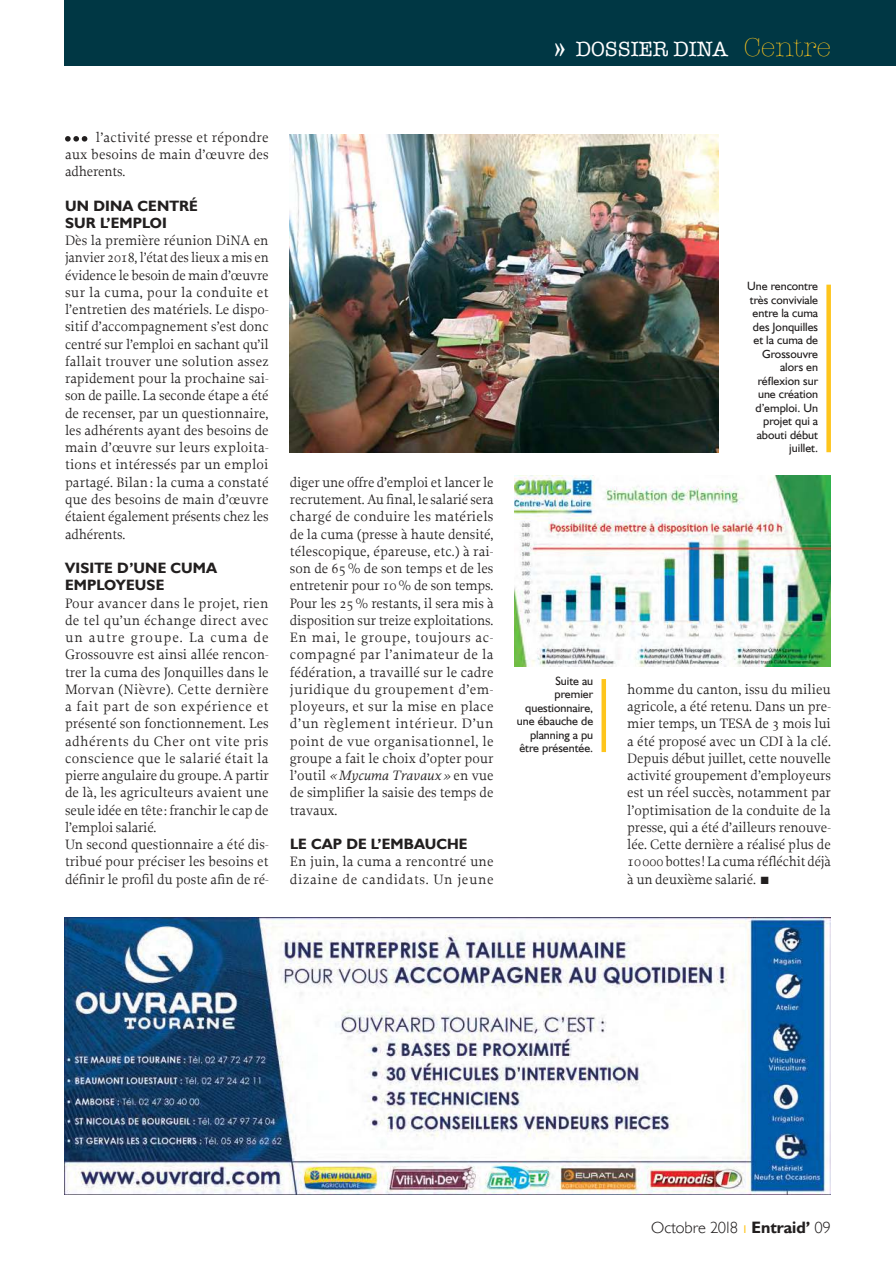
<style>
.page{position:relative;width:896px;height:1266px;background:#fff}
.page>*{position:absolute;margin:0;border:0;box-sizing:border-box;transform-origin:0 0}
.t1{font:21px "American Typewriter";color:#fff}
.t2{font:300 16.5px "Humanist 521 BT";letter-spacing:-.005em;color:#221f1f}
.t3{font:700 15px/17.2px "Humanist 521 BT";letter-spacing:.01em;color:#221f1f}
.t4{font:14.25px/17.2px "Proforma";letter-spacing:.005em;color:#221f1f;text-align:justify}
.t5{font:14.25px/17.2px "Proforma";letter-spacing:.03em;color:#221f1f}
.t6{font:12px/13.5px "Humanist 521 BT";color:#221f1f;text-align:right}
.s1{font-size:36px}
.s2{font-weight:300;font-size:27px;color:#fec51c}
.s3{font-style:italic}
.s4{font-weight:400;font-size:11.25px;color:#fec51c}
.s5{font-weight:700}
</style>
<div class="page">
<div style="left:64px;top:0;width:831px;height:65px;background:#003744"></div>
<img style="left:290px;top:134px;width:428px;height:318px">
<svg style="left:826px;top:284px;width:4px;height:168px"></svg>
<div style="left:601px;top:679px;width:5px;height:73px;background:#fec51c"></div>
<img style="left:515px;top:476px;width:315px;height:191px">
<svg style="left:65px;top:136px;width:22px;height:5px"></svg>
<img style="left:64px;top:917px;width:766px;height:277px">
<h1 class="t1" style="left:553px;top:40px;width:278px"><span class="s1">»</span> DOSSIER DINA <span class="s2">Centre</span></h1>
<p class="t4" style="left:65px;top:129px;width:205px;text-indent:31px">l’activité presse et répondre aux besoins de main d’œuvre des adherents.</p>
<p class="t3" style="left:65px;top:197px;width:134px">UN DINA CENTRÉ<br>SUR L’EMPLOI</p>
<p class="t4" style="left:65px;top:233px;width:205px">Dès la première réunion DiNA en janvier 2018, l’état des lieux a mis en évidence le besoin de main d’œuvre sur la cuma, pour la conduite et l’entretien des matériels. Le dispo&shy;sitif d’accompagnement s’est donc centré sur l’emploi en sachant qu’il fallait trouver une solution assez rapidement pour la prochaine sai&shy;son de paille. La seconde étape a été de recenser, par un questionnaire, les adhérents ayant des besoins de main d’œuvre sur leurs exploita&shy;tions et intéressés par un emploi partagé. Bilan : la cuma a constaté que des besoins de main d’œuvre étaient également présents chez les adhérents.</p>
<p class="t3" style="left:65px;top:559px;width:153px">VISITE D’UNE CUMA<br>EMPLOYEUSE</p>
<p class="t4" style="left:65px;top:595px;width:205px;text-align:left">Pour avancer dans le projet, rien de tel qu’un échange direct avec un autre groupe. La cuma de<br>Grossouvre est ainsi allée rencon&shy;trer la cuma des Jonquilles dans le<br>Morvan (Nièvre). Cette dernière a fait part de son expérience et présenté son fonctionnement. Les adhérents du Cher ont vite pris conscience que le salarié était la pierre angulaire du groupe. A partir de là, les agriculteurs avaient une seule idée en tête : franchir le cap de l’emploi salarié.<br>Un second questionnaire a été dis&shy;tribué pour préciser les besoins et définir le profil du poste afin de ré-</p>
<p class="t4" style="left:290px;top:474px;width:205px">diger une offre d’emploi et lancer le recrutement. Au final, le salarié sera chargé de conduire les matériels de la cuma (presse à haute densité, télescopique, épareuse, etc.) à rai&shy;son de 65 % de son temps et de les entretenir pour 10 % de son temps.<br>Pour les 25 % restants, il sera mis à disposition sur treize exploitations.<br>En mai, le groupe, toujours ac&shy;compagné par l’animateur de la fédération, a travaillé sur le cadre juridique du groupement d’em&shy;ployeurs, et sur la mise en place d’un règlement intérieur. D’un point de vue organisationnel, le groupe a fait le choix d’opter pour l’outil <span class="s3">« Mycuma Travaux »</span> en vue de simplifier la saisie des temps de travaux.</p>
<p class="t3" style="left:290px;top:835px;width:179px">LE CAP DE L’EMBAUCHE</p>
<p class="t5" style="left:290px;top:854px;width:205px">En juin, la cuma a rencontré une dizaine de candidats. Un jeune</p>
<p class="t6" style="left:517px;top:673px;width:78px">Suite au premier questionnaire, une ébauche de planning a pu être présentée.</p>
<p class="t6" style="left:747px;top:279px;width:73px">Une rencontre très conviviale entre la cuma des Jonquilles et la cuma de<br>Grossouvre alors en réflexion sur une création d’emploi. Un projet qui a abouti début juillet.</p>
<p class="t4" style="left:627px;top:680px;width:205px">homme du canton, issu du milieu agricole, a été retenu. Dans un pre&shy;mier temps, un TESA de 3 mois lui a été proposé avec un CDI à la clé.<br>Depuis début juillet, cette nouvelle activité groupement d’employeurs est un réel succès, notamment par l’optimisation de la conduite de la presse, qui a été d’ailleurs renouve&shy;lée. Cette dernière a réalisé plus de 10 000 bottes ! La cuma réfléchit déjà à un deuxième salarié. ■</p>
<p class="t2" style="left:651px;top:1221px;width:181px">Octobre 2018 <span class="s4">1</span> <span class="s5">ENTRAID’</span> 09</p>
</div>
